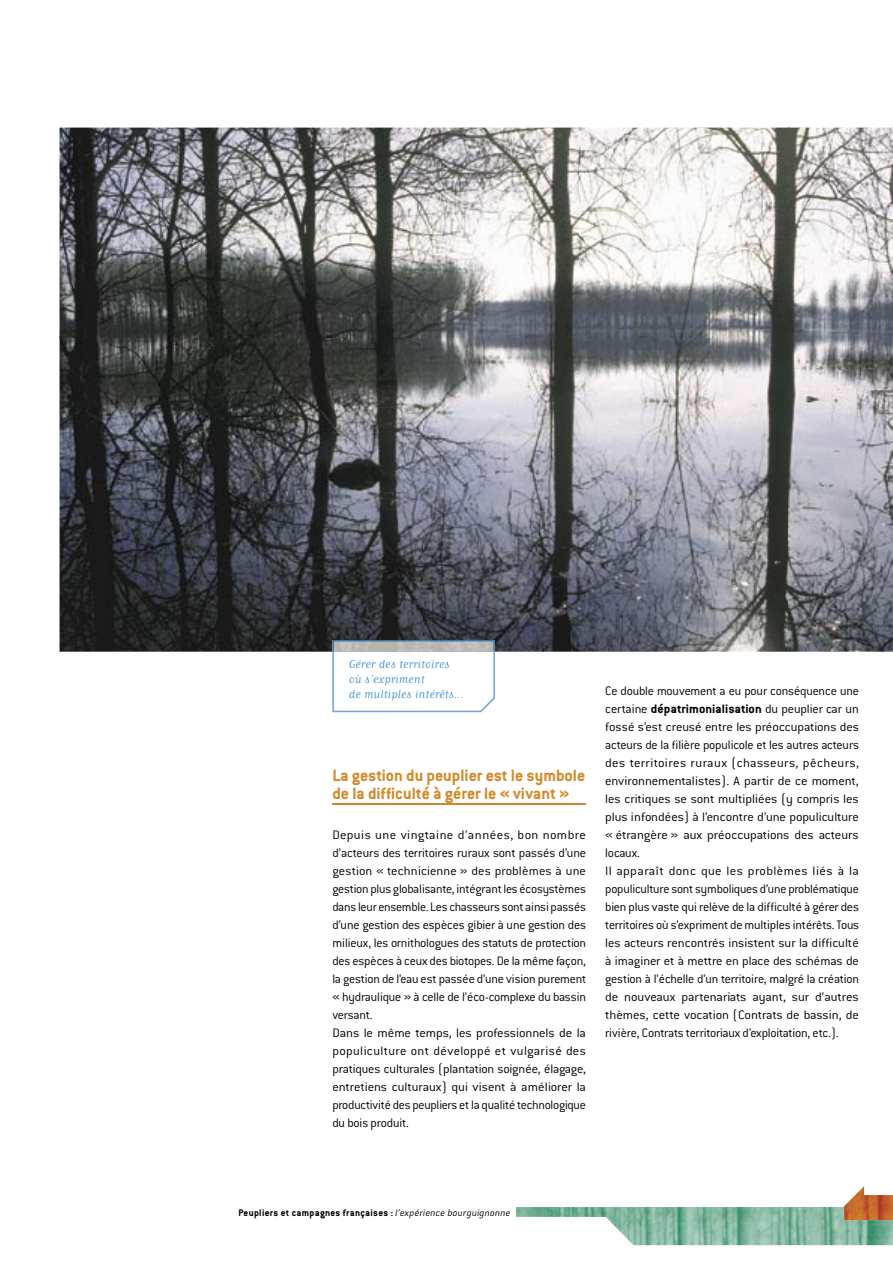
<style>
.page{position:relative;width:893px;height:1263px;background:#fff}
.page>*{position:absolute;margin:0;border:0;box-sizing:border-box;transform-origin:0 0}
.t1{font:700 18px/18px "Conduit ITC";color:#d28929}
.t2{font:300 13.5px/18px "Conduit ITC";letter-spacing:-.01em;color:#000}
.t3{font:300 13.5px/18px "Conduit ITC";letter-spacing:-.01em;color:#000;scale:1.05 1}
.t4{font:13.5px/15px "Matrix Script";color:#3f8fce}
.t5{font:700 10.5px "Conduit ITC";letter-spacing:.03em;color:#000}
.s1{font-weight:700}
.s2{font-weight:300;font-style:italic}
</style>
<div class="page">
<svg style="left:843px;top:1186px;width:50px;height:21px"></svg>
<img style="left:516px;top:1207px;width:377px;height:38px">
<hr style="left:332px;top:803px;width:254px;height:2px;background:#d28929">
<img style="left:60px;top:128px;width:833px;height:524px">
<svg style="left:332px;top:652px;width:163px;height:60px"></svg>
<img style="left:332px;top:640px;width:163px;height:12px">
<p class="t4" style="left:349px;top:656px;width:117px">Gérer des territoires où s’expriment<br>de multiples intérêts…</p>
<h1 class="t1" style="left:332px;top:766px;width:254px">La gestion du peuplier est le symbole de la difficulté à gérer le « vivant »</h1>
<p class="t3" style="left:332px;top:826px;width:243px">Depuis une vingtaine d’années, bon nombre d’acteurs des territoires ruraux sont passés d’une gestion « technicienne » des problèmes à une gestion plus globalisante, intégrant les écosystèmes dans leur ensemble. Les chasseurs sont ainsi passés d’une gestion des espèces gibier à une gestion des milieux, les ornithologues des statuts de protection des espèces à ceux des biotopes. De la même façon, la gestion de l’eau est passée d’une vision purement « hydraulique » à celle de l’éco-complexe du bassin versant.<br>Dans le même temps, les professionnels de la populiculture ont développé et vulgarisé des pratiques culturales (plantation soignée, élagage, entretiens culturaux) qui visent à améliorer la productivité des peupliers et la qualité technologique du bois produit.</p>
<p class="t2" style="left:605px;top:682px;width:255px">Ce double mouvement a eu pour conséquence une certaine <span class="s1">dépatrimonialisation</span> du peuplier car un fossé s’est creusé entre les préoccupations des acteurs de la filière populicole et les autres acteurs des territoires ruraux (chasseurs, pêcheurs, environnementalistes). A partir de ce moment, les critiques se sont multipliées (y compris les plus infondées) à l’encontre d’une populiculture « étrangère » aux préoccupations des acteurs locaux.<br>Il apparaît donc que les problèmes liés à la populiculture sont symboliques d’une problématique bien plus vaste qui relève de la difficulté à gérer des territoires où s’expriment de multiples intérêts. Tous les acteurs rencontrés insistent sur la difficulté à imaginer et à mettre en place des schémas de gestion à l’échelle d’un territoire, malgré la création de nouveaux partenariats ayant, sur d’autres thèmes, cette vocation (Contrats de bassin, de rivière, Contrats territoriaux d’exploitation, etc.).</p>
<p class="t5" style="left:238px;top:1206px;width:274px">Peupliers et campagnes françaises : <span class="s2">l’expérience bourguignonne</span></p>
</div>
